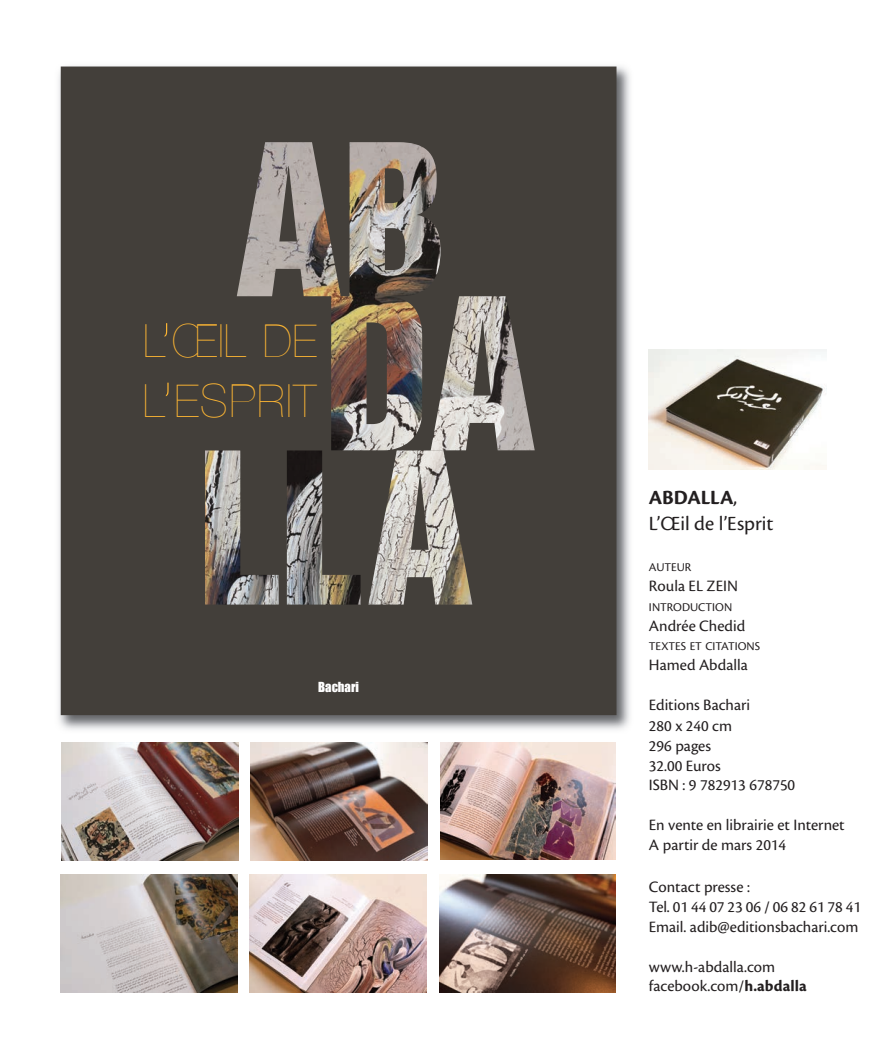
<style>
.page{position:relative;width:893px;height:1039px;background:#fff}
.page>*{position:absolute;margin:0;border:0;box-sizing:border-box;transform-origin:0 0}
.t1{font:200 45.6px/59.4px "Helvetica Neue";letter-spacing:.03em;color:#fcb533}
.t2{font:21px/25.2px "Cronos Pro";color:#231f20}
.t3{font:16.5px/19.8px "Cronos Pro";color:#231f20}
.t4{font:12.75px "Impact";color:#fff}
.t5{font:12.3px "Cronos Pro";color:#231f20}
.s1{font-size:60.75px}
.s2{font-weight:700}
</style>
<div class="page">
<img style="left:58px;top:66px;width:572px;height:664px">
<svg style="left:61px;top:66px;width:555px;height:649px;background:#544f49"></svg>
<img style="left:648px;top:350px;width:178px;height:119px">
<img style="left:61px;top:874px;width:176px;height:118px">
<img style="left:250px;top:874px;width:176px;height:118px">
<img style="left:439px;top:874px;width:177px;height:118px">
<img style="left:62px;top:742px;width:177px;height:118px">
<img style="left:251px;top:742px;width:176px;height:118px">
<img style="left:440px;top:742px;width:175px;height:117px">
<h1 class="t1" style="left:143px;top:311px;width:175px">L<span class="s1">’</span>ŒIL DE<br>L<span class="s1">’</span>ESPRIT</h1>
<p class="t4" style="left:318px;top:679px;width:42px">Bachari</p>
<p class="t2" style="left:649px;top:487px;width:126px"><span class="s2">ABDALLA</span>,<br>L’Œil de l’Esprit</p>
<p class="t5" style="left:649px;top:562px;width:44px">AUTEUR</p>
<p class="t3" style="left:649px;top:577px;width:91px">Roula EL ZEIN</p>
<p class="t5" style="left:649px;top:602px;width:85px">INTRODUCTION</p>
<p class="t3" style="left:649px;top:616px;width:98px">Andrée Chedid</p>
<p class="t5" style="left:649px;top:642px;width:113px">TEXTES ET CITATIONS</p>
<p class="t3" style="left:649px;top:656px;width:100px">Hamed Abdalla</p>
<p class="t3" style="left:649px;top:695px;width:103px;line-height:21.3px">Editions Bachari<br>280 x 240 cm</p>
<p class="t3" style="left:649px;top:737px;width:148px">296 pages<br>32.00 Euros<br>ISBN : 9 782913 678750</p>
<p class="t3" style="left:649px;top:816px;width:197px">En vente en librairie et Internet<br>A partir de mars 2014</p>
<p class="t3" style="left:649px;top:878px;width:214px">Contact presse :<br>Tel. 01 44 07 23 06 / 06 82 61 78 41<br>Email. adib@editionsbachari.com</p>
<p class="t3" style="left:649px;top:957px;width:159px">www.h-abdalla.com facebook.com/<span class="s2">h.abdalla</span></p>
</div>
